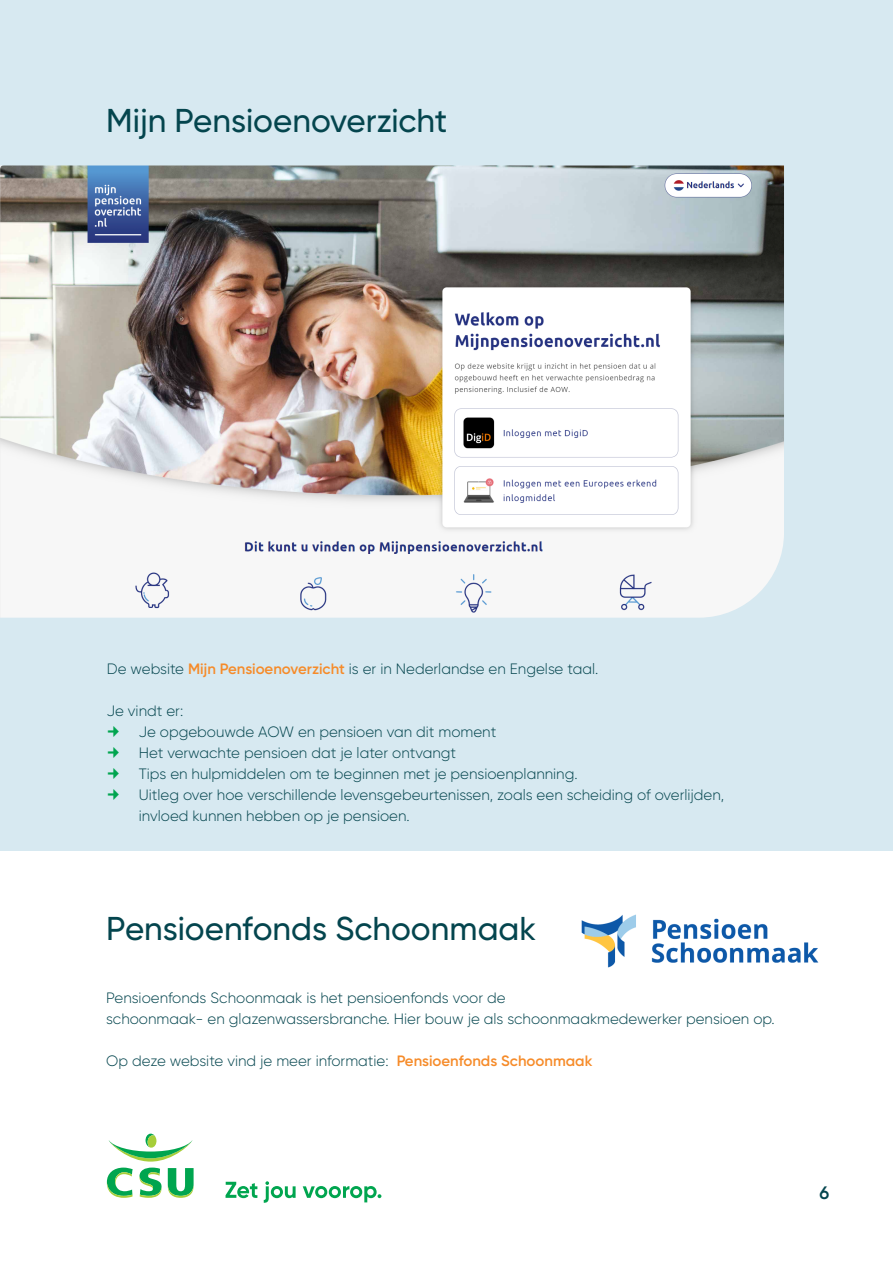
<style>
.page{position:relative;width:893px;height:1263px;background:#fff}
.page>*{position:absolute;margin:0;border:0;box-sizing:border-box;transform-origin:0 0}
.Platte_tekst{font:500 33px "Gilroy";color:#04454e}
.Kop{font:500 33px "Gilroy";letter-spacing:-.005em;color:#04454e}
.t1{font:600 18px "Gilroy";color:#04454e}
.Platte_tekst-2{font:300 15px/21px "Gilroy";color:#04454e}
.s1{font-weight:600;color:#f68b29}
</style>
<div class="page">
<svg style="left:109px;top:1133px;width:84px;height:28px"></svg>
<svg style="left:107px;top:1167px;width:26px;height:31px"></svg>
<svg style="left:139px;top:1167px;width:23px;height:31px"></svg>
<svg style="left:168px;top:1168px;width:26px;height:30px"></svg>
<svg style="left:226px;top:1182px;width:31px;height:16px"></svg>
<svg style="left:264px;top:1181px;width:32px;height:22px"></svg>
<svg style="left:303px;top:1186px;width:78px;height:16px"></svg>
<div style="left:0;top:0;width:893px;height:850px;background:#d7e9f1"></div>
<img style="left:0;top:165px;width:784px;height:453px">
<img style="left:581px;top:914px;width:238px;height:54px">
<p class="Kop" style="left:106px;top:100px;width:342px">Mijn Pensioenoverzicht</p>
<p class="Platte_tekst-2" style="left:107px;top:658px;width:493px">De website <span class="s1">Mijn Pensioenoverzicht</span> is er in Nederlandse en Engelse taal.</p>
<p class="Platte_tekst-2" style="left:107px;top:700px;width:78px">Je vindt er:</p>
<p class="Platte_tekst-2" style="left:139px;top:721px;width:359px">Je opgebouwde AOW en pensioen van dit moment</p>
<p class="Platte_tekst-2" style="left:139px;top:742px;width:319px">Het verwachte pensioen dat je later ontvangt</p>
<p class="Platte_tekst-2" style="left:139px;top:763px;width:440px">Tips en hulpmiddelen om te beginnen met je pensioenplanning.</p>
<p class="Platte_tekst-2" style="left:139px;top:784px;width:587px">Uitleg over hoe verschillende levensgebeurtenissen, zoals een scheiding of overlijden, invloed kunnen hebben op je pensioen.</p>
<p class="Platte_tekst" style="left:106px;top:908px;width:431px">Pensioenfonds Schoonmaak</p>
<p class="Platte_tekst-2" style="left:106px;top:987px;width:670px">Pensioenfonds Schoonmaak is het pensioenfonds voor de<br>schoonmaak- en glazenwassersbranche. Hier bouw je als schoonmaakmedewerker pensioen op.</p>
<p class="Platte_tekst-2" style="left:106px;top:1050px;width:488px">Op deze website vind je meer informatie: <span class="s1">Pensioenfonds Schoonmaak</span></p>
<p class="t1" style="left:819px;top:1182px;width:11px">6</p>
</div>
